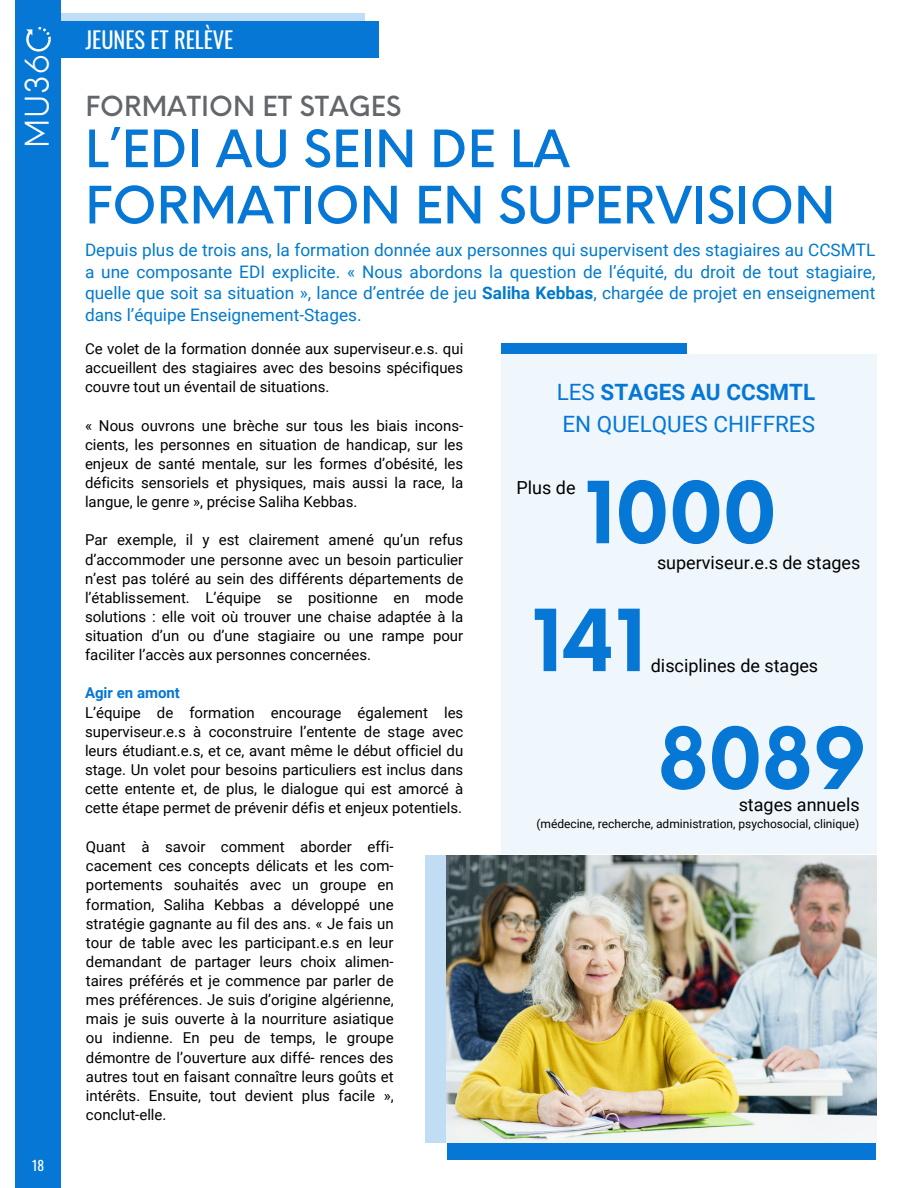
<style>
.page{position:relative;width:918px;height:1188px;background:#fff}
.page>*{position:absolute;margin:0;border:0;box-sizing:border-box;transform-origin:0 0}
.t1{font:700 83.25px "Neue Einstellung";color:#0677d5}
.t2{font:500 50.25px/56.2px "Neue Einstellung";color:#0677d5}
.t3{font:31.8px "Neue Einstellung";color:#fff}
.t4{font:500 27px "Neue Einstellung";color:#63666a}
.t5{font:22.5px "Roboto";color:#0677d5}
.t6{font:700 22.5px "Roboto";color:#0677d5}
.t7{font:22.5px "Oswald";color:#fff}
.t8{font:18px "Roboto";color:#000}
.t9{font:17.25px/21.3px "Roboto";color:#007acc;text-align:justify}
.t10{font:15px/19.2px "Roboto";color:#000;text-align:justify}
.t11{font:700 15px "Roboto";color:#0677d5}
.t12{font:13.5px "Oswald";color:#fff}
.t13{font:12px "Roboto";color:#000}
.s1{font-weight:700}
.s2{font-weight:400}
</style>
<div class="page">
<div style="left:54px;top:13px;width:311px;height:32px;background:#c0ddf4"></div>
<div style="left:15px;top:0;width:45px;height:1188px;background:#0677d5"></div>
<svg style="left:26px;top:27px;width:25px;height:25px"></svg>
<div style="left:501px;top:344px;width:186px;height:36px;background:#0677d5"></div>
<div style="left:447px;top:1116px;width:428px;height:44px;background:#0677d5"></div>
<div style="left:425px;top:855px;width:442px;height:287px;background:#c0ddf4"></div>
<div style="left:501px;top:354px;width:376px;height:500px;background:#eff7fd"></div>
<img style="left:447px;top:855px;width:430px;height:287px">
<div style="left:54px;top:21px;width:324px;height:37px;background:#0677d5"></div>
<p class="t3" style="left:9px;top:148px;width:95px;rotate:-90deg">MU36</p>
<p class="t12" style="left:32px;top:1155px;width:14px">18</p>
<p class="t7" style="left:86px;top:22px;width:149px">JEUNES ET RELÈVE</p>
<p class="t4" style="left:86px;top:82px;width:317px">FORMATION ET STAGES</p>
<p class="t2" style="left:85px;top:116px;width:752px">L’EDI AU SEIN DE LA<br>FORMATION EN SUPERVISION</p>
<p class="t9" style="left:85px;top:240px;width:792px">Depuis plus de trois ans, la formation donnée aux personnes qui supervisent des stagiaires au CCSMTL a une composante EDI explicite. « Nous abordons la question de l’équité, du droit de tout stagiaire, quelle que soit sa situation », lance d’entrée de jeu <span class="s1">Saliha Kebbas</span>, chargée de projet en enseignement dans l’équipe Enseignement-Stages.</p>
<p class="t10" style="left:85px;top:339px;width:380px">Ce volet de la formation donnée aux superviseur.e.s. qui accueillent des stagiaires avec des besoins spécifiques couvre tout un éventail de situations.</p>
<p class="t10" style="left:85px;top:416px;width:380px">« Nous ouvrons une brèche sur tous les biais incons&shy;cients, les personnes en situation de handicap, sur les enjeux de santé mentale, sur les formes d’obésité, les déficits sensoriels et physiques, mais aussi la race, la langue, le genre », précise Saliha Kebbas.</p>
<p class="t10" style="left:85px;top:531px;width:380px">Par exemple, il y est clairement amené qu’un refus d’accommoder une personne avec un besoin particulier n’est pas toléré au sein des différents départements de l’établissement. L’équipe se positionne en mode solutions : elle voit où trouver une chaise adaptée à la situation d’un ou d’une stagiaire ou une rampe pour faciliter l’accès aux personnes concernées.</p>
<p class="t11" style="left:85px;top:685px;width:97px">Agir en amont</p>
<p class="t10" style="left:85px;top:703px;width:380px">L’équipe de formation encourage également les superviseur.e.s à coconstruire l’entente de stage avec leurs étudiant.e.s, et ce, avant même le début officiel du stage. Un volet pour besoins particuliers est inclus dans cette entente et, de plus, le dialogue qui est amorcé à cette étape permet de prévenir défis et enjeux potentiels.</p>
<p class="t10" style="left:86px;top:837px;width:309px">Quant à savoir comment aborder effi&shy;cacement ces concepts délicats et les com&shy;portements souhaités avec un groupe en formation, Saliha Kebbas a développé une stratégie gagnante au fil des ans. « Je fais un tour de table avec les participant.e.s en leur demandant de partager leurs choix alimen&shy;taires préférés et je commence par parler de mes préférences. Je suis d’origine algérienne, mais je suis ouverte à la nourriture asiatique ou indienne. En peu de temps, le groupe démontre de l’ouverture aux diffé- rences des autres tout en faisant connaître leurs goûts et intérêts. Ensuite, tout devient plus facile », conclut-elle.</p>
<p class="t6" style="left:557px;top:380px;width:260px"><span class="s2">LES</span> STAGES AU CCSMTL</p>
<p class="t5" style="left:563px;top:411px;width:254px">EN QUELQUES CHIFFRES</p>
<p class="t8" style="left:517px;top:477px;width:60px">Plus de</p>
<p class="t1" style="left:585px;top:437px;width:193px">1000</p>
<p class="t8" style="left:657px;top:552px;width:205px">superviseur.e.s de stages</p>
<p class="t1" style="left:532px;top:565px;width:116px">141</p>
<p class="t8" style="left:651px;top:655px;width:169px">disciplines de stages</p>
<p class="t1" style="left:658px;top:683px;width:210px">8089</p>
<p class="t8" style="left:739px;top:795px;width:122px">stages annuels</p>
<p class="t13" style="left:536px;top:817px;width:324px">(médecine, recherche, administration, psychosocial, clinique)</p>
</div>
